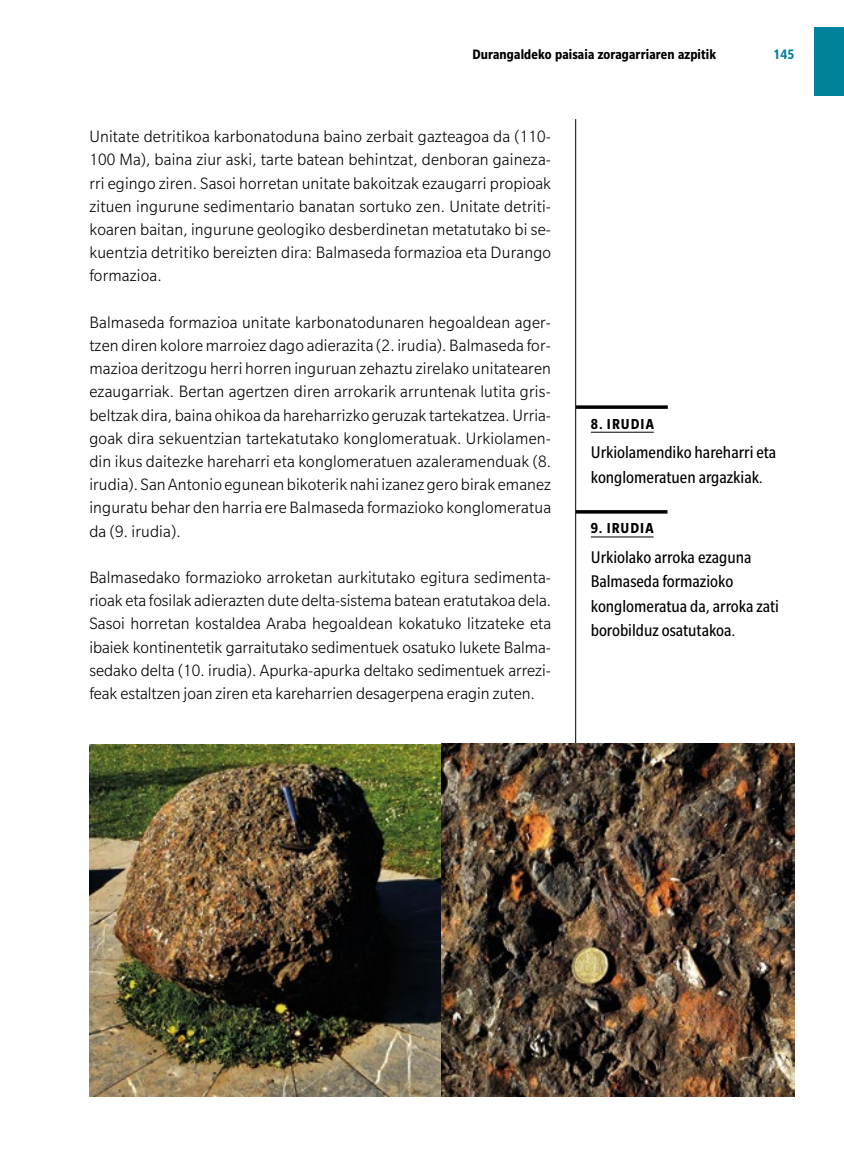
<style>
.page{position:relative;width:844px;height:1166px;background:#fff}
.page>*{position:absolute;margin:0;border:0;box-sizing:border-box;transform-origin:0 0}
.t1{font:condensed 18.38px/24.5px "Slate Pro";color:#000}
.t2{font:300 17.85px/23.1px "Slate Pro";letter-spacing:.01em;color:#000;text-align:justify;scale:.96 1}
.t3{font:700 condensed 15.75px "Slate Pro";letter-spacing:.065em;color:#000}
.t4{font:700 condensed 14.88px "Slate Pro";letter-spacing:.01em;color:#000}
.t5{font:700 condensed 14.88px "Slate Pro";color:#00819c}
</style>
<div class="page">
<hr style="left:575px;top:119px;width:1px;height:728px;background:#000">
<img style="left:89px;top:744px;width:705px;height:352px">
<svg style="left:575px;top:405px;width:92px;height:4px"></svg>
<hr style="left:590px;top:432px;width:63px;height:1px;background:#000">
<svg style="left:575px;top:510px;width:92px;height:4px"></svg>
<hr style="left:590px;top:537px;width:63px;height:1px;background:#000">
<div style="left:814px;top:28px;width:29px;height:68px;background:#00819c"></div>
<p class="t4" style="left:472px;top:47px;width:245px">Durangaldeko paisaia zoragarriaren azpitik</p>
<p class="t5" style="left:773px;top:47px;width:22px">145</p>
<p class="t2" style="left:89px;top:125px;width:482px">Unitate detritikoa karbonatoduna baino zerbait gazteagoa da (110- 100 Ma), baina ziur aski, tarte batean behintzat, denboran gaineza&shy;rri egingo ziren. Sasoi horretan unitate bakoitzak ezaugarri propioak zituen ingurune sedimentario banatan sortuko zen. Unitate detriti&shy;koaren baitan, ingurune geologiko desberdinetan metatutako bi se&shy;kuentzia detritiko bereizten dira: Balmaseda formazioa eta Durango formazioa.</p>
<p class="t2" style="left:89px;top:310px;width:482px">Balmaseda formazioa unitate karbonatodunaren hegoaldean ager&shy;tzen diren kolore marroiez dago adierazita (2. irudia). Balmaseda for&shy;mazioa deritzogu herri horren inguruan zehaztu zirelako unitatearen ezaugarriak. Bertan agertzen diren arrokarik arruntenak lutita gris&shy;beltzak dira, baina ohikoa da hareharrizko geruzak tartekatzea. Urria&shy;goak dira sekuentzian tartekatutako konglomeratuak. Urkiolamen&shy;din ikus daitezke hareharri eta konglomeratuen azaleramenduak (8. irudia). San Antonio egunean bikoterik nahi izanez gero birak emanez inguratu behar den harria ere Balmaseda formazioko konglomeratua da (9. irudia).</p>
<p class="t2" style="left:89px;top:565px;width:482px">Balmasedako formazioko arroketan aurkitutako egitura sedimenta&shy;rioak eta fosilak adierazten dute delta-sistema batean eratutakoa dela.<br>Sasoi horretan kostaldea Araba hegoaldean kokatuko litzateke eta ibaiek kontinentetik garraitutako sedimentuek osatuko lukete Balma&shy;sedako delta (10. irudia). Apurka-apurka deltako sedimentuek arrezi&shy;feak estaltzen joan ziren eta kareharrien desagerpena eragin zuten.</p>
<p class="t3" style="left:590px;top:415px;width:65px">8. IRUDIA</p>
<p class="t1" style="left:590px;top:440px;width:187px">Urkiolamendiko hareharri eta konglomeratuen argazkiak.</p>
<p class="t3" style="left:590px;top:520px;width:64px">9. IRUDIA</p>
<p class="t1" style="left:590px;top:545px;width:190px">Urkiolako arroka ezaguna<br>Balmaseda formazioko konglomeratua da, arroka zati borobilduz osatutakoa.</p>
</div>
